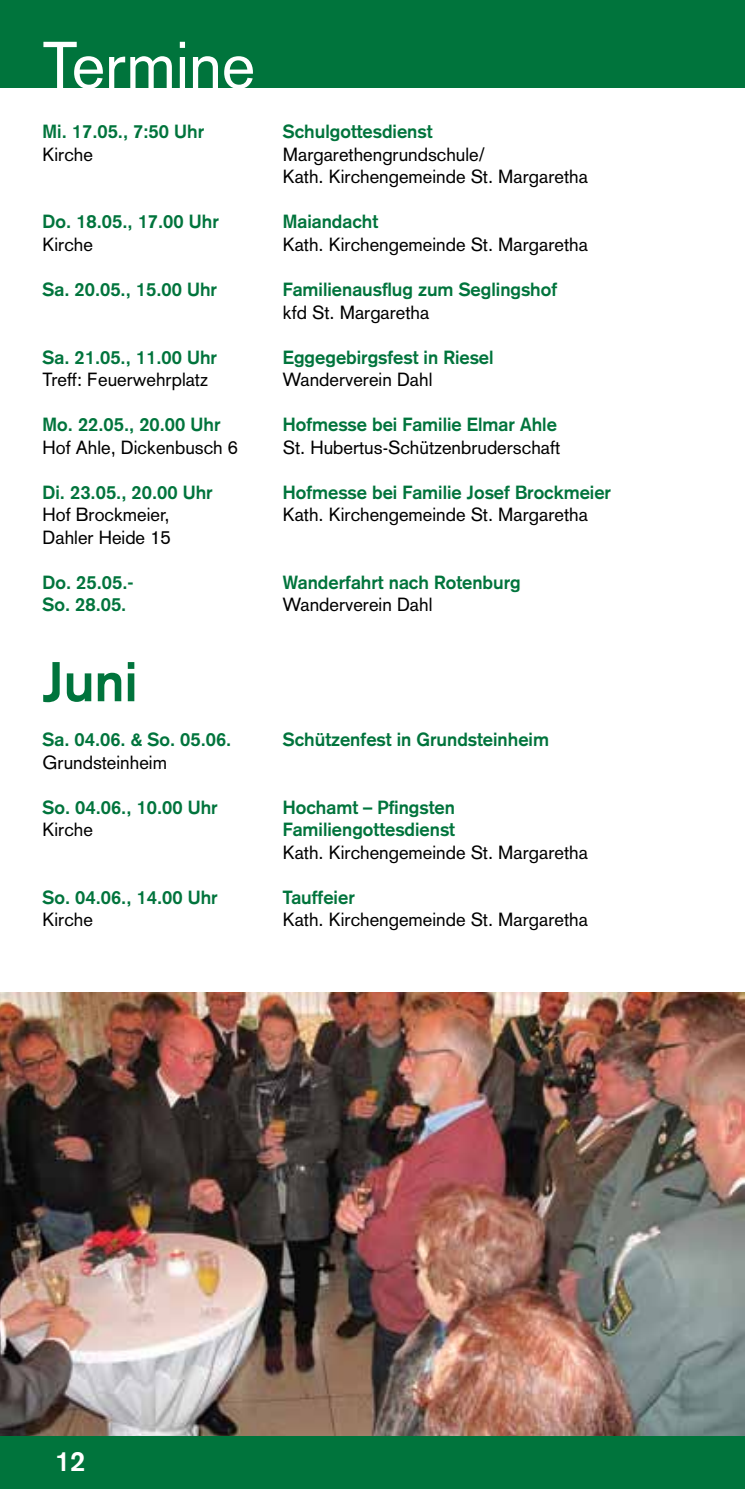
<style>
.page{position:relative;width:745px;height:1489px;background:#fff}
.page>*{position:absolute;margin:0;border:0;box-sizing:border-box;transform-origin:0 0}
.t1{font:65px "Akzidenz Grotesk";color:#fff}
.t2{font:700 55px "Akzidenz Grotesk";color:#00743c}
.t3{font:700 27.5px "Akzidenz Grotesk";color:#fff}
.t4{font:700 18.75px "Akzidenz Grotesk";color:#00743c}
.t5{font:18.75px/22.5px "Akzidenz Grotesk";color:#000}
</style>
<div class="page">
<div style="left:0;top:1435px;width:744px;height:53px;background:#00743c"></div>
<div style="left:0;top:0;width:744px;height:87px;background:#00743c"></div>
<img style="left:0;top:992px;width:744px;height:443px">
<h1 class="t1" style="left:42px;top:27px;width:214px">Termine</h1>
<p class="t4" style="left:43px;top:121px;width:163px">Mi. 17.05., 7:50 Uhr</p>
<p class="t4" style="left:283px;top:121px;width:151px">Schulgottesdienst</p>
<p class="t5" style="left:43px;top:143px;width:52px">Kirche</p>
<p class="t5" style="left:283px;top:143px;width:306px">Margarethengrundschule/<br>Kath. Kirchengemeinde St. Margaretha</p>
<p class="t4" style="left:43px;top:211px;width:178px">Do. 18.05., 17.00 Uhr</p>
<p class="t4" style="left:283px;top:211px;width:97px">Maiandacht</p>
<p class="t5" style="left:43px;top:233px;width:52px">Kirche</p>
<p class="t5" style="left:283px;top:233px;width:306px">Kath. Kirchengemeinde St. Margaretha</p>
<p class="t4" style="left:43px;top:278px;width:176px">Sa. 20.05., 15.00 Uhr</p>
<p class="t4" style="left:283px;top:278px;width:276px">Familienausflug zum Seglingshof</p>
<p class="t5" style="left:283px;top:301px;width:148px">kfd St. Margaretha</p>
<p class="t4" style="left:43px;top:346px;width:176px">Sa. 21.05., 11.00 Uhr</p>
<p class="t4" style="left:283px;top:346px;width:212px">Eggegebirgsfest in Riesel</p>
<p class="t5" style="left:43px;top:368px;width:167px">Treff: Feuerwehrplatz</p>
<p class="t5" style="left:283px;top:368px;width:151px">Wanderverein Dahl</p>
<p class="t4" style="left:43px;top:413px;width:179px">Mo. 22.05., 20.00 Uhr</p>
<p class="t4" style="left:283px;top:413px;width:275px">Hofmesse bei Familie Elmar Ahle</p>
<p class="t5" style="left:43px;top:436px;width:197px">Hof Ahle, Dickenbusch 6</p>
<p class="t5" style="left:283px;top:436px;width:279px">St. Hubertus-Schützenbruderschaft</p>
<p class="t4" style="left:43px;top:481px;width:171px">Di. 23.05., 20.00 Uhr</p>
<p class="t4" style="left:283px;top:481px;width:329px">Hofmesse bei Familie Josef Brockmeier</p>
<p class="t5" style="left:43px;top:503px;width:128px">Hof Brockmeier,</p>
<p class="t5" style="left:283px;top:503px;width:306px">Kath. Kirchengemeinde St. Margaretha</p>
<p class="t5" style="left:43px;top:526px;width:130px">Dahler Heide 15</p>
<p class="t4" style="left:43px;top:571px;width:92px">Do. 25.05.-</p>
<p class="t4" style="left:283px;top:571px;width:239px">Wanderfahrt nach Rotenburg</p>
<p class="t4" style="left:43px;top:593px;width:85px">So. 28.05.</p>
<p class="t5" style="left:283px;top:593px;width:151px">Wanderverein Dahl</p>
<h2 class="t2" style="left:43px;top:649px;width:96px">Juni</h2>
<p class="t4" style="left:43px;top:728px;width:190px">Sa. 04.06. &amp; So. 05.06.</p>
<p class="t4" style="left:283px;top:728px;width:267px">Schützenfest in Grundsteinheim</p>
<p class="t5" style="left:43px;top:751px;width:126px">Grundsteinheim</p>
<p class="t4" style="left:43px;top:796px;width:177px">So. 04.06., 10.00 Uhr</p>
<p class="t4" style="left:283px;top:796px;width:173px">Hochamt – Pfingsten</p>
<p class="t5" style="left:43px;top:818px;width:52px">Kirche</p>
<p class="t4" style="left:283px;top:818px;width:173px">Familiengottesdienst</p>
<p class="t5" style="left:283px;top:841px;width:306px">Kath. Kirchengemeinde St. Margaretha</p>
<p class="t4" style="left:43px;top:886px;width:177px">So. 04.06., 14.00 Uhr</p>
<p class="t4" style="left:283px;top:886px;width:73px">Tauffeier</p>
<p class="t5" style="left:43px;top:908px;width:52px">Kirche</p>
<p class="t5" style="left:283px;top:908px;width:306px">Kath. Kirchengemeinde St. Margaretha</p>
<h3 class="t3" style="left:55px;top:1444px;width:32px">12</h3>
</div>
